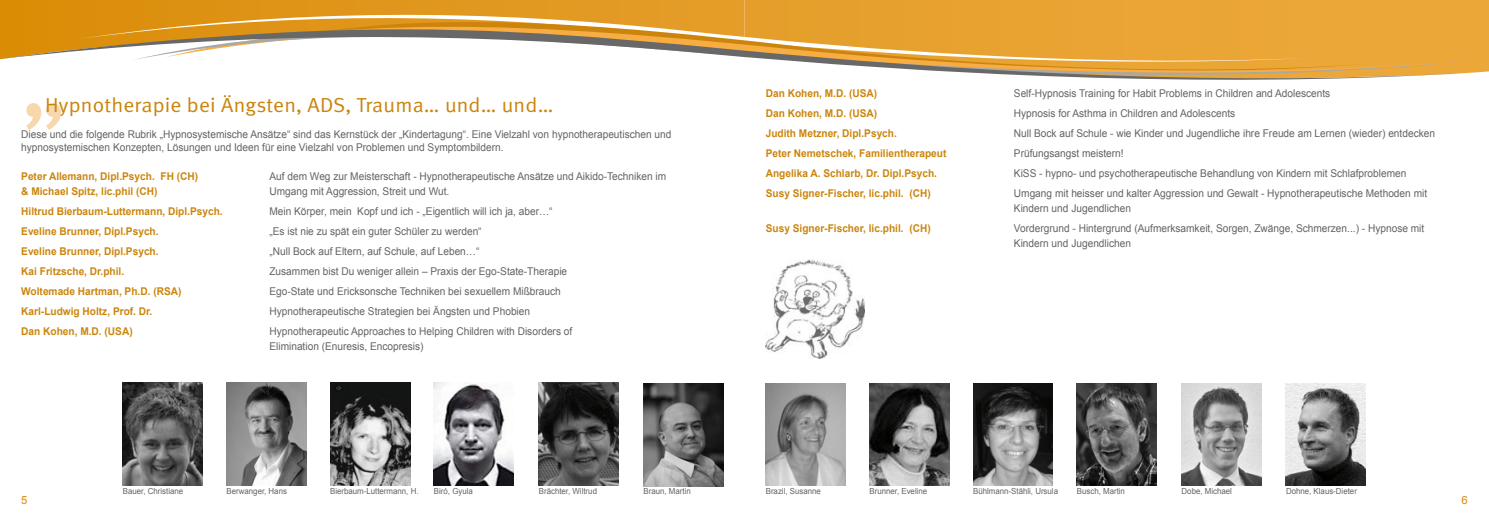
<style>
.page{position:relative;width:1489px;height:525px;background:#fff}
.page>*{position:absolute;margin:0;border:0;box-sizing:border-box;transform-origin:0 0}
.t1{font:100px "Meta Normal";color:#f7d7ac}
.t2{font:20.25px "Meta Normal";letter-spacing:.01em;color:#cb840d;scale:1.06 1}
.t3{font:11.25px "Arial";color:#db8d04}
.t4{font:10.75px/15px "Arial";color:#636363;scale:.95 1}
.t5{font:700 10.75px "Arial";color:#cb850d;scale:.95 1}
.t6{font:8.38px "Arial";color:#636363;scale:.95 1}
</style>
<div class="page">
<img style="left:123px;top:382px;width:80px;height:103px">
<img style="left:226px;top:382px;width:80px;height:103px">
<img style="left:330px;top:382px;width:80px;height:103px">
<img style="left:434px;top:382px;width:79px;height:103px">
<img style="left:538px;top:382px;width:80px;height:103px">
<img style="left:643px;top:383px;width:80px;height:103px">
<img style="left:765px;top:383px;width:80px;height:102px">
<img style="left:869px;top:383px;width:80px;height:102px">
<img style="left:973px;top:383px;width:79px;height:102px">
<img style="left:1076px;top:383px;width:80px;height:102px">
<img style="left:1181px;top:383px;width:80px;height:102px">
<img style="left:1285px;top:383px;width:80px;height:102px">
<img style="left:765px;top:260px;width:99px;height:98px">
<svg style="left:0;top:0;width:744px;height:24px;background:#de9315"></svg>
<svg style="left:78px;top:7px;width:87px;height:17px"></svg>
<svg style="left:165px;top:6px;width:579px;height:6px;background:#e1971e"></svg>
<svg style="left:132px;top:12px;width:612px;height:12px;background:#e5a741"></svg>
<svg style="left:0;top:24px;width:744px;height:36px"></svg>
<div style="left:744px;top:0;width:744px;height:6px;background:#e9a433"></div>
<svg style="left:744px;top:6px;width:744px;height:67px;background:#e9a434"></svg>
<svg style="left:744px;top:12px;width:730px;height:62px;background:#e8a433"></svg>
<svg style="left:744px;top:24px;width:714px;height:56px;background:#e4ae56"></svg>
<h2 class="t2" style="left:45px;top:94px;width:481px">Hypnotherapie bei Ängsten, ADS, Trauma… und… und…</h2>
<p class="t4" style="left:21px;top:127px;width:686px;line-height:13.5px">Diese und die folgende Rubrik „Hypnosystemische Ansätze“ sind das Kernstück der „Kindertagung“. Eine Vielzahl von hypnotherapeutischen und hypnosystemischen Konzepten, Lösungen und Ideen für eine Vielzahl von Problemen und Symptombildern.</p>
<p class="t5" style="left:21px;top:168px;width:188px">Peter Allemann, Dipl.Psych. FH (CH)</p>
<p class="t4" style="left:269px;top:168px;width:419px">Auf dem Weg zur Meisterschaft - Hypnotherapeutische Ansätze und Aikido-Techniken im</p>
<p class="t5" style="left:21px;top:183px;width:145px">&amp; Michael Spitz, lic.phil (CH)</p>
<p class="t4" style="left:269px;top:183px;width:191px">Umgang mit Aggression, Streit und Wut.</p>
<p class="t5" style="left:21px;top:203px;width:214px">Hiltrud Bierbaum-Luttermann, Dipl.Psych.</p>
<p class="t4" style="left:269px;top:203px;width:299px">Mein Körper, mein Kopf und ich - „Eigentlich will ich ja, aber…“</p>
<p class="t5" style="left:21px;top:223px;width:146px">Eveline Brunner, Dipl.Psych.</p>
<p class="t4" style="left:269px;top:223px;width:225px">„Es ist nie zu spät ein guter Schüler zu werden“</p>
<p class="t5" style="left:21px;top:243px;width:146px">Eveline Brunner, Dipl.Psych.</p>
<p class="t4" style="left:269px;top:243px;width:222px">„Null Bock auf Eltern, auf Schule, auf Leben…“</p>
<p class="t5" style="left:21px;top:263px;width:110px">Kai Fritzsche, Dr.phil.</p>
<p class="t4" style="left:269px;top:263px;width:315px">Zusammen bist Du weniger allein – Praxis der Ego-State-Therapie</p>
<p class="t5" style="left:21px;top:283px;width:170px">Woltemade Hartman, Ph.D. (RSA)</p>
<p class="t4" style="left:269px;top:283px;width:308px">Ego-State und Ericksonsche Techniken bei sexuellem Mißbrauch</p>
<p class="t5" style="left:21px;top:303px;width:139px">Karl-Ludwig Holtz, Prof. Dr.</p>
<p class="t4" style="left:269px;top:303px;width:276px">Hypnotherapeutische Strategien bei Ängsten und Phobien</p>
<p class="t5" style="left:21px;top:323px;width:119px">Dan Kohen, M.D. (USA)</p>
<p class="t4" style="left:269px;top:323px;width:320px">Hypnotherapeutic Approaches to Helping Children with Disorders of<br>Elimination (Enuresis, Encopresis)</p>
<h1 class="t1" style="left:21px;top:23px;width:47px">„</h1>
<p class="t5" style="left:765px;top:86px;width:119px">Dan Kohen, M.D. (USA)</p>
<p class="t4" style="left:1013px;top:85px;width:334px">Self-Hypnosis Training for Habit Problems in Children and Adolescents</p>
<p class="t5" style="left:765px;top:106px;width:119px">Dan Kohen, M.D. (USA)</p>
<p class="t4" style="left:1013px;top:105px;width:234px">Hypnosis for Asthma in Children and Adolescents</p>
<p class="t5" style="left:765px;top:126px;width:139px">Judith Metzner, Dipl.Psych.</p>
<p class="t4" style="left:1013px;top:125px;width:445px">Null Bock auf Schule - wie Kinder und Jugendliche ihre Freude am Lernen (wieder) entdecken</p>
<p class="t5" style="left:765px;top:146px;width:192px">Peter Nemetschek, Familientherapeut</p>
<p class="t4" style="left:1013px;top:145px;width:117px">Prüfungsangst meistern!</p>
<p class="t5" style="left:765px;top:166px;width:182px">Angelika A. Schlarb, Dr. Dipl.Psych.</p>
<p class="t4" style="left:1013px;top:165px;width:414px">KiSS - hypno- und psychotherapeutische Behandlung von Kindern mit Schlafproblemen</p>
<p class="t5" style="left:765px;top:186px;width:175px">Susy Signer-Fischer, lic.phil. (CH)</p>
<p class="t4" style="left:1013px;top:185px;width:436px">Umgang mit heisser und kalter Aggression und Gewalt - Hypnotherapeutische Methoden mit<br>Kindern und Jugendlichen</p>
<p class="t5" style="left:765px;top:221px;width:175px">Susy Signer-Fischer, lic.phil. (CH)</p>
<p class="t4" style="left:1013px;top:220px;width:433px">Vordergrund - Hintergrund (Aufmerksamkeit, Sorgen, Zwänge, Schmerzen...) - Hypnose mit<br>Kindern und Jugendlichen</p>
<p class="t6" style="left:123px;top:485px;width:65px">Bauer, Christiane</p>
<p class="t6" style="left:226px;top:485px;width:65px">Berwanger, Hans</p>
<p class="t6" style="left:330px;top:485px;width:95px">Bierbaum-Luttermann, H.</p>
<p class="t6" style="left:434px;top:485px;width:42px">Biró, Gyula</p>
<p class="t6" style="left:539px;top:485px;width:63px">Brächter, Wiltrud</p>
<p class="t6" style="left:643px;top:485px;width:51px">Braun, Martin</p>
<p class="t6" style="left:765px;top:485px;width:60px">Brazil, Susanne</p>
<p class="t6" style="left:869px;top:485px;width:62px">Brunner, Eveline</p>
<p class="t6" style="left:973px;top:485px;width:91px">Bühlmann-Stähli, Ursula</p>
<p class="t6" style="left:1076px;top:485px;width:52px">Busch, Martin</p>
<p class="t6" style="left:1181px;top:485px;width:54px">Dobe, Michael</p>
<p class="t6" style="left:1285px;top:485px;width:76px">Dohne, Klaus-Dieter</p>
<p class="t3" style="left:21px;top:492px;width:8px">5</p>
<p class="t3" style="left:1461px;top:492px;width:8px">6</p>
</div>
